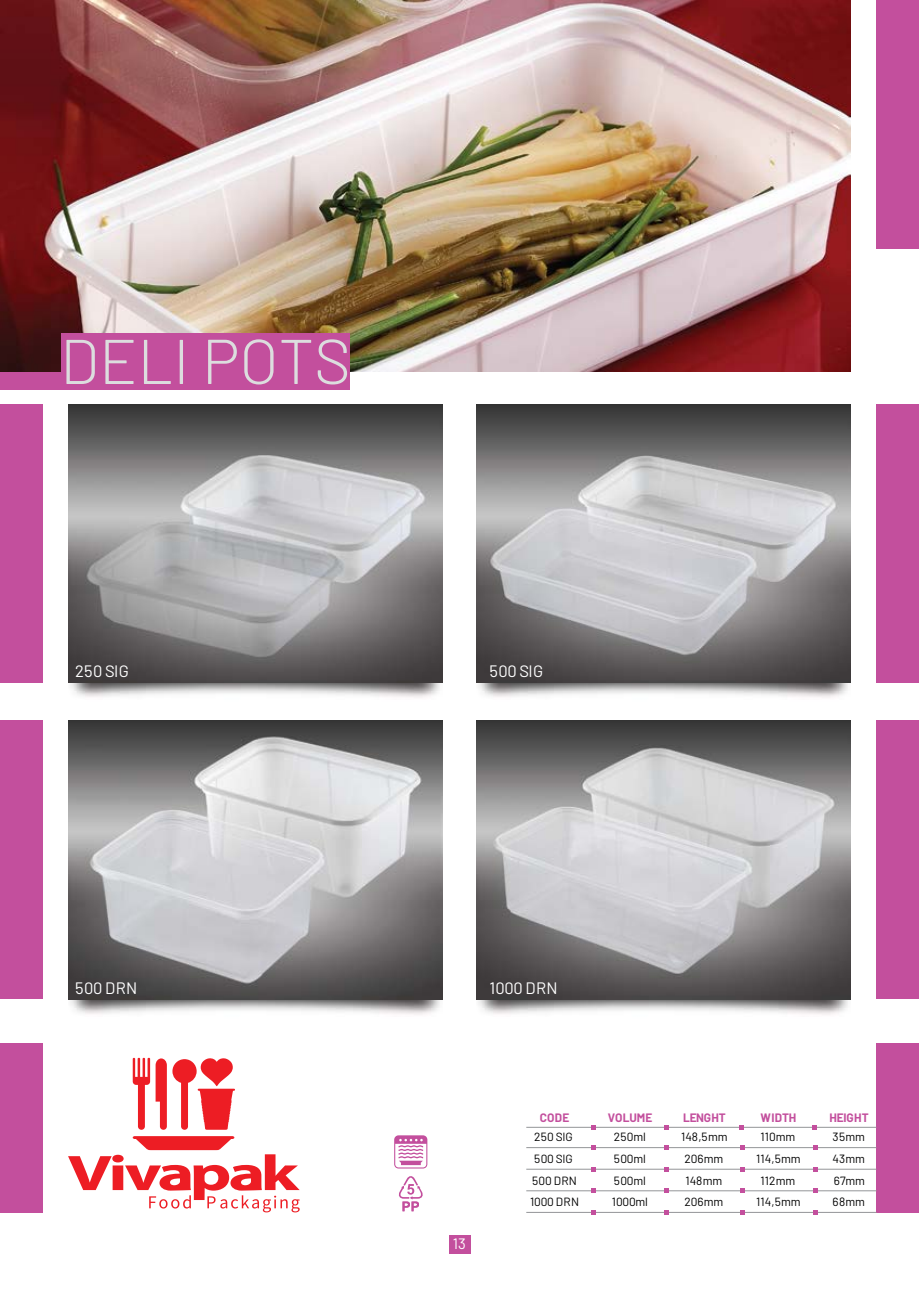
<style>
.page{position:relative;width:919px;height:1289px;background:#fff}
.page>*{position:absolute;margin:0;border:0;box-sizing:border-box;transform-origin:0 0}
.t1{font:300 63px "Barlow";color:#dcddde}
.t2{font:16.5px "Barlow";letter-spacing:.015em;color:#fff}
.t3{font:15px "Barlow";color:#fff}
.t4{font:11.85px/21.6px "Barlow";letter-spacing:.01em;color:#010101;text-align:center}
.t5{font:700 11.85px "Barlow";letter-spacing:.01em;color:#c34f9d}
.t6{font:11.85px/21.6px "Barlow";letter-spacing:-.01em;color:#010101}
</style>
<div class="page">
<img style="left:68px;top:720px;width:374px;height:295px">
<img style="left:476px;top:720px;width:374px;height:295px">
<img style="left:68px;top:404px;width:374px;height:294px">
<img style="left:476px;top:404px;width:374px;height:294px">
<div style="left:449px;top:1235px;width:21px;height:18px;background:#c34f9d"></div>
<div style="left:876px;top:1042px;width:42px;height:170px;background:#c34f9d"></div>
<div style="left:876px;top:720px;width:42px;height:279px;background:#c34f9d"></div>
<div style="left:876px;top:404px;width:42px;height:278px;background:#c34f9d"></div>
<div style="left:0;top:1042px;width:43px;height:170px;background:#c34f9d"></div>
<div style="left:0;top:720px;width:43px;height:279px;background:#c34f9d"></div>
<div style="left:0;top:404px;width:43px;height:278px;background:#c34f9d"></div>
<div style="left:876px;top:0;width:42px;height:249px;background:#c34f9d"></div>
<svg style="left:68px;top:1057px;width:231px;height:155px"></svg>
<img style="left:0;top:0;width:850px;height:372px">
<div style="left:0;top:372px;width:349px;height:17px;background:#c34f9d"></div>
<div style="left:61px;top:333px;width:288px;height:52px;background:#c34f9d"></div>
<svg style="left:398px;top:1176px;width:25px;height:35px"></svg>
<svg style="left:394px;top:1135px;width:33px;height:33px"></svg>
<hr style="left:526px;top:1126px;width:350px;height:1px;background:#939598">
<hr style="left:526px;top:1147px;width:350px;height:1px;background:#939598">
<hr style="left:526px;top:1168px;width:350px;height:1px;background:#939598">
<hr style="left:526px;top:1190px;width:350px;height:1px;background:#939598">
<hr style="left:526px;top:1211px;width:350px;height:1px;background:#939598">
<svg style="left:812px;top:1125px;width:5px;height:4px"></svg>
<svg style="left:812px;top:1145px;width:5px;height:4px"></svg>
<svg style="left:812px;top:1167px;width:5px;height:4px"></svg>
<svg style="left:812px;top:1188px;width:5px;height:4px"></svg>
<svg style="left:812px;top:1210px;width:5px;height:4px"></svg>
<svg style="left:739px;top:1125px;width:5px;height:4px"></svg>
<svg style="left:739px;top:1145px;width:5px;height:4px"></svg>
<svg style="left:739px;top:1167px;width:5px;height:4px"></svg>
<svg style="left:739px;top:1188px;width:5px;height:4px"></svg>
<svg style="left:739px;top:1210px;width:5px;height:4px"></svg>
<svg style="left:664px;top:1125px;width:4px;height:4px"></svg>
<svg style="left:664px;top:1145px;width:5px;height:4px"></svg>
<svg style="left:664px;top:1167px;width:5px;height:4px"></svg>
<svg style="left:664px;top:1188px;width:5px;height:4px"></svg>
<svg style="left:664px;top:1210px;width:5px;height:4px"></svg>
<svg style="left:591px;top:1125px;width:4px;height:4px"></svg>
<svg style="left:591px;top:1145px;width:4px;height:4px"></svg>
<svg style="left:591px;top:1167px;width:4px;height:4px"></svg>
<svg style="left:591px;top:1188px;width:4px;height:4px"></svg>
<svg style="left:591px;top:1210px;width:4px;height:4px"></svg>
<h1 class="t1" style="left:60px;top:316px;width:292px">DELI POTS</h1>
<h2 class="t2" style="left:75px;top:659px;width:55px">250 SIG</h2>
<h2 class="t2" style="left:489px;top:659px;width:55px">500 SIG</h2>
<h2 class="t2" style="left:75px;top:975px;width:64px">500 DRN</h2>
<h2 class="t2" style="left:489px;top:975px;width:70px">1000 DRN</h2>
<p class="t3" style="left:453px;top:1233px;width:14px">13</p>
<p class="t5" style="left:539px;top:1108px;width:31px">CODE</p>
<p class="t4" style="left:530px;top:1125px;width:51px">250 SIG<br>500 SIG<br>500 DRN<br>1000 DRN</p>
<p class="t5" style="left:607px;top:1108px;width:46px">VOLUME</p>
<p class="t6" style="left:611px;top:1125px;width:38px">250ml<br>500ml<br>500ml<br>1000ml</p>
<p class="t5" style="left:683px;top:1108px;width:44px">LENGHT</p>
<p class="t4" style="left:681px;top:1125px;width:48px;text-align:left">148,5mm<br>206mm<br>148mm<br>206mm</p>
<p class="t5" style="left:760px;top:1108px;width:37px">WIDTH</p>
<p class="t4" style="left:756px;top:1125px;width:46px">110mm<br>114,5mm<br>112mm<br>114,5mm</p>
<p class="t5" style="left:829px;top:1108px;width:41px">HEIGHT</p>
<p class="t4" style="left:832px;top:1125px;width:34px;text-align:justify">35mm 43mm 67mm 68mm</p>
</div>
